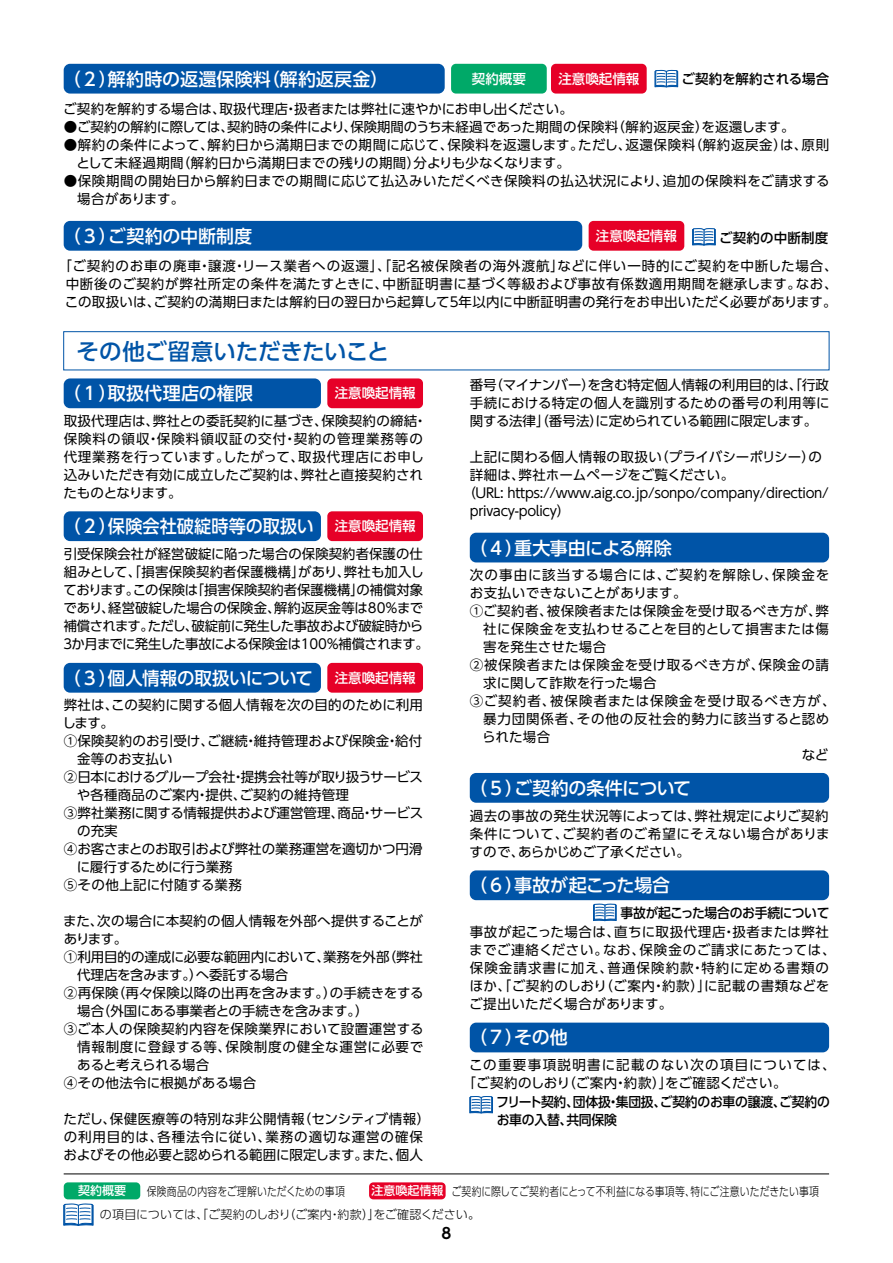
<style>
.page{position:relative;width:893px;height:1263px;background:#fff}
.page>*{position:absolute;margin:0;border:0;box-sizing:border-box;transform-origin:0 0}
.t1{font:500 22.5px "UD Shin Go Pro";color:#0054a7}
.t2{font:500 18px "UD Shin Go Pro";color:#fff}
.t3{font:500 18px "UD Shin Go Pro";letter-spacing:-.025em;color:#fff}
.t4{font:700 15px "UD Shin Go Pro De";color:#000}
.t5{font:13.5px/18px "UD Shin Go Pro";letter-spacing:.015em;color:#000}
.t6{font:13.5px/18px "UD Shin Go Pro";letter-spacing:.035em;color:#000;text-align:center}
.t7{font:13.5px/18px "UD Shin Go Pro";letter-spacing:-.01em;color:#000}
.t8{font:13.5px/18px "UD Shin Go Pro";letter-spacing:.045em;color:#000}
.t9{font:13.5px "UD Shin Go Pro";letter-spacing:-.02em;color:#000}
.t10{font:13.5px "UD Shin Go Pro";letter-spacing:-.005em;color:#000}
.t11{font:500 13.5px/18px "UD Shin Go Pro";letter-spacing:-.02em;color:#000;scale:.95 1}
.t12{font:13.5px "UD Shin Go Pro";letter-spacing:-.015em;color:#000}
.t13{font:13.5px/18px "UD Shin Go Pro";letter-spacing:.07em;color:#000}
.t14{font:13.5px "UD Shin Go Pro";letter-spacing:-.03em;color:#000}
.t15{font:500 13.5px "UD Shin Go Pro";color:#fff}
.t16{font:13.5px "UD Shin Go Pro";letter-spacing:.075em;color:#000}
.t17{font:13.5px "UD Shin Go Pro";letter-spacing:.04em;color:#000}
.t18{font:13.5px "UD Shin Go Pro";letter-spacing:.065em;color:#000}
.t19{font:13.5px "UD Shin Go Pro";letter-spacing:.06em;color:#000}
.t20{font:13.5px "UD Shin Go Pro";letter-spacing:.055em;color:#000}
.t21{font:500 13.5px "UD Shin Go Pro";letter-spacing:-.02em;color:#000}
.t22{font:500 13.5px "UD Shin Go Pro";letter-spacing:.01em;color:#000}
.t23{font:300 12px/23.4px "UD Shin Go Pro";letter-spacing:.01em;color:#000;scale:.82 1}
.t24{font:300 12px "UD Shin Go Pro";letter-spacing:.03em;color:#000;scale:.82 1}
.t25{font:500 12px "UD Shin Go Pro";color:#fff}
.s1{font-weight:500;color:#fff}
</style>
<div class="page">
<div style="left:64px;top:221px;width:518px;height:30px;background:#0054a7;border-radius:6px"></div>
<div style="left:589px;top:221px;width:95px;height:30px;background:#e60027;border-radius:5px"></div>
<div style="left:63px;top:331px;width:766px;height:39px;border:1px solid #0054a7"></div>
<div style="left:64px;top:378px;width:257px;height:30px;background:#0054a7;border-radius:6px"></div>
<div style="left:64px;top:511px;width:257px;height:30px;background:#0054a7;border-radius:6px"></div>
<div style="left:64px;top:663px;width:257px;height:30px;background:#0054a7;border-radius:6px"></div>
<div style="left:470px;top:533px;width:359px;height:29px;background:#0054a7;border-radius:6px"></div>
<div style="left:327px;top:378px;width:96px;height:30px;background:#e60027;border-radius:5px"></div>
<div style="left:327px;top:511px;width:96px;height:30px;background:#e60027;border-radius:5px"></div>
<div style="left:327px;top:663px;width:96px;height:30px;background:#e60027;border-radius:5px"></div>
<div style="left:64px;top:64px;width:381px;height:30px;background:#0054a7;border-radius:6px"></div>
<div style="left:551px;top:64px;width:96px;height:30px;background:#e60027;border-radius:5px"></div>
<svg style="left:655px;top:70px;width:23px;height:18px"></svg>
<svg style="left:692px;top:228px;width:24px;height:18px"></svg>
<div style="left:451px;top:64px;width:96px;height:30px;background:#00a968;border-radius:5px"></div>
<div style="left:470px;top:773px;width:359px;height:30px;background:#0054a7;border-radius:6px"></div>
<div style="left:470px;top:1022px;width:359px;height:30px;background:#0054a7;border-radius:6px"></div>
<div style="left:470px;top:870px;width:359px;height:30px;background:#0054a7;border-radius:6px"></div>
<svg style="left:593px;top:903px;width:24px;height:19px"></svg>
<svg style="left:469px;top:1096px;width:24px;height:18px"></svg>
<hr style="left:64px;top:1174px;width:765px;height:1px;background:#000">
<div style="left:64px;top:1182px;width:76px;height:17px;background:#00a968;border-radius:4px"></div>
<div style="left:369px;top:1182px;width:77px;height:17px;background:#e60027;border-radius:4px"></div>
<svg style="left:63px;top:1203px;width:31px;height:23px"></svg>
<h2 class="t2" style="left:63px;top:64px;width:327px">（２）解約時の返還保険料（解約返戻金）</h2>
<p class="t15" style="left:558px;top:67px;width:82px">注意喚起情報</p>
<p class="t21" style="left:681px;top:68px;width:149px">ご契約を解約される場合</p>
<p class="t15" style="left:472px;top:67px;width:55px">契約概要</p>
<p class="t10" style="left:63px;top:98px;width:511px">ご契約を解約する場合は、取扱代理店・扱者または弊社に速やかにお申し出ください。</p>
<p class="t5" style="left:64px;top:117px;width:732px">●ご契約の解約に際しては、契約時の条件により、保険期間のうち未経過であった期間の保険料（解約返戻金）を返還します。</p>
<p class="t5" style="left:76px;top:135px;width:754px;text-indent:-13px">●解約の条件によって、解約日から満期日までの期間に応じて、保険料を返還します。ただし、返還保険料（解約返戻金）は、原則として未経過期間（解約日から満期日までの残りの期間）分よりも少なくなります。</p>
<p class="t5" style="left:77px;top:171px;width:754px;text-indent:-14px">●保険期間の開始日から解約日までの期間に応じて払込みいただくべき保険料の払込状況により、追加の保険料をご請求する場合があります。</p>
<h2 class="t2" style="left:63px;top:221px;width:191px">（３）ご契約の中断制度</h2>
<p class="t6" style="left:58px;top:257px;width:781px">「ご契約のお車の廃車・譲渡・リース業者への返還」、「記名被保険者の海外渡航」などに伴い一時的にご契約を中断した場合、中断後のご契約が弊社所定の条件を満たすときに、中断証明書に基づく等級および事故有係数適用期間を継承します。なお、この取扱いは、ご契約の満期日または解約日の翌日から起算して５年以内に中断証明書の発行をお申出いただく必要があります。</p>
<p class="t15" style="left:596px;top:225px;width:82px">注意喚起情報</p>
<p class="t22" style="left:719px;top:226px;width:111px">ご契約の中断制度</p>
<h1 class="t1" style="left:76px;top:333px;width:315px">その他ご留意いただきたいこと</h1>
<h2 class="t2" style="left:63px;top:379px;width:192px">（１）取扱代理店の権限</h2>
<p class="t15" style="left:335px;top:382px;width:83px">注意喚起情報</p>
<p class="t5" style="left:63px;top:411px;width:365px">取扱代理店は、弊社との委託契約に基づき、保険契約の締結・保険料の領収・保険料領収証の交付・契約の管理業務等の代理業務を行っています。したがって、取扱代理店にお申し込みいただき有効に成立したご契約は、弊社と直接契約されたものとなります。</p>
<h2 class="t2" style="left:63px;top:512px;width:252px">（２）保険会社破綻時等の取扱い</h2>
<p class="t15" style="left:335px;top:515px;width:83px">注意喚起情報</p>
<p class="t7" style="left:61px;top:544px;width:369px">引受保険会社が経営破綻に陥った場合の保険契約者保護の仕組みとして、「損害保険契約者保護機構」があり、弊社も加入しております。この保険は「損害保険契約者保護機構」の補償対象であり、経営破綻した場合の保険金、解約返戻金等は80％まで補償されます。ただし、破綻前に発生した事故および破綻時から３か月までに発生した事故による保険金は100％補償されます。</p>
<h2 class="t3" style="left:63px;top:663px;width:251px">（３）個人情報の取扱いについて</h2>
<p class="t15" style="left:335px;top:667px;width:83px">注意喚起情報</p>
<p class="t5" style="left:64px;top:696px;width:361px">弊社は、この契約に関する個人情報を次の目的のために利用</p>
<p class="t5" style="left:62px;top:714px;width:53px">します。</p>
<p class="t5" style="left:64px;top:732px;width:360px">①保険契約のお引受け、ご継続・維持管理および保険金・給付</p>
<p class="t5" style="left:77px;top:750px;width:97px">金等のお支払い</p>
<p class="t12" style="left:64px;top:766px;width:361px">②日本におけるグループ会社・提携会社等が取り扱うサービス</p>
<p class="t5" style="left:77px;top:786px;width:274px">や各種商品のご案内・提供、ご契約の維持管理</p>
<p class="t5" style="left:64px;top:804px;width:361px">③弊社業務に関する情報提供および運営管理、商品・サービス</p>
<p class="t5" style="left:77px;top:822px;width:42px">の充実</p>
<p class="t10" style="left:64px;top:838px;width:360px">④お客さまとのお取引および弊社の業務運営を適切かつ円滑</p>
<p class="t14" style="left:77px;top:856px;width:158px">に履行するために行う業務</p>
<p class="t5" style="left:64px;top:876px;width:180px">⑤その他上記に付随する業務</p>
<p class="t5" style="left:63px;top:912px;width:361px">また、次の場合に本契約の個人情報を外部へ提供することが</p>
<p class="t5" style="left:64px;top:930px;width:65px">あります。</p>
<p class="t12" style="left:64px;top:946px;width:361px">①利用目的の達成に必要な範囲内において、業務を外部（弊社</p>
<p class="t9" style="left:77px;top:964px;width:213px">代理店を含みます。）へ委託する場合</p>
<p class="t5" style="left:64px;top:984px;width:361px">②再保険（再々保険以降の出再を含みます。）の手続きをする</p>
<p class="t14" style="left:77px;top:1000px;width:293px">場合（外国にある事業者との手続きを含みます。）</p>
<p class="t6" style="left:64px;top:1020px;width:361px">③ご本人の保険契約内容を保険業界において設置運営する</p>
<p class="t20" style="left:77px;top:1036px;width:348px">情報制度に登録する等、保険制度の健全な運営に必要で</p>
<p class="t9" style="left:77px;top:1054px;width:134px">あると考えられる場合</p>
<p class="t5" style="left:64px;top:1074px;width:194px">④その他法令に根拠がある場合</p>
<p class="t6" style="left:63px;top:1110px;width:368px;text-align:left">ただし、保健医療等の特別な非公開情報（センシティブ情報）の利用目的は、各種法令に従い、業務の適切な運営の確保およびその他必要と認められる範囲に限定します。また、個人</p>
<p class="t5" style="left:470px;top:376px;width:361px;text-align:justify">番号（マイナンバー）を含む特定個人情報の利用目的は、「行政手続における特定の個人を識別するための番号の利用等に関する法律」（番号法）に定められている範囲に限定します。</p>
<p class="t5" style="left:470px;top:448px;width:354px">上記に関わる個人情報の取扱い（プライバシーポリシー）の</p>
<p class="t5" style="left:470px;top:466px;width:266px">詳細は、弊社ホームページをご覧ください。</p>
<p class="t9" style="left:463px;top:482px;width:368px">（URL: https://www.aig.co.jp/sonpo/company/direction/</p>
<p class="t9" style="left:470px;top:500px;width:102px">privacy-policy）</p>
<h2 class="t3" style="left:469px;top:533px;width:204px">（４）重大事由による解除</h2>
<p class="t16" style="left:470px;top:564px;width:361px">次の事由に該当する場合には、ご契約を解除し、保険金を</p>
<p class="t5" style="left:470px;top:584px;width:218px">お支払いできないことがあります。</p>
<p class="t5" style="left:470px;top:602px;width:361px">①ご契約者、被保険者または保険金を受け取るべき方が、弊</p>
<p class="t6" style="left:483px;top:620px;width:347px">社に保険金を支払わせることを目的として損害または傷</p>
<p class="t5" style="left:483px;top:638px;width:125px">害を発生させた場合</p>
<p class="t17" style="left:470px;top:654px;width:361px">②被保険者または保険金を受け取るべき方が、保険金の請</p>
<p class="t5" style="left:483px;top:674px;width:175px">求に関して詐欺を行った場合</p>
<p class="t18" style="left:470px;top:690px;width:367px">③ご契約者、被保険者または保険金を受け取るべき方が、</p>
<p class="t19" style="left:483px;top:708px;width:348px">暴力団関係者、その他の反社会的勢力に該当すると認め</p>
<h2 class="t2" style="left:469px;top:773px;width:224px">（５）ご契約の条件について</h2>
<p class="t5" style="left:470px;top:806px;width:361px;text-align:justify">過去の事故の発生状況等によっては、弊社規定によりご契約条件について、ご契約者のご希望にそえない場合がありますので、あらかじめご了承ください。</p>
<h2 class="t2" style="left:469px;top:871px;width:203px">（６）事故が起こった場合</h2>
<p class="t11" style="left:620px;top:903px;width:221px">事故が起こった場合のお手続について</p>
<p class="t8" style="left:469px;top:922px;width:368px">事故が起こった場合は、直ちに取扱代理店・扱者または弊社までご連絡ください。なお、保険金のご請求にあたっては、保険金請求書に加え、普通保険約款・特約に定める書類のほか、「ご契約のしおり（ご案内・約款）」に記載の書類などをご提出いただく場合があります。</p>
<h2 class="t2" style="left:469px;top:1023px;width:100px">（７）その他</h2>
<p class="t13" style="left:463px;top:1056px;width:375px;text-indent:6px">この重要事項説明書に記載のない次の項目については、「ご契約のしおり（ご案内・約款）」をご確認ください。</p>
<p class="t11" style="left:496px;top:1092px;width:353px">フリート契約、団体扱・集団扱、ご契約のお車の譲渡、ご契約のお車の入替、共同保険</p>
<p class="t25" style="left:78px;top:1181px;width:49px">契約概要</p>
<p class="t24" style="left:147px;top:1181px;width:243px">保険商品の内容をご理解いただくための事項</p>
<p class="t23" style="left:100px;top:1179px;width:879px;text-indent:272px"><span class="s1">注意喚起情報</span> ご契約に際してご契約者にとって不利益になる事項等、特にご注意いただきたい事項の項目については、「ご契約のしおり（ご案内・約款）」をご確認ください。</p>
<p class="t4" style="left:441px;top:1221px;width:11px">8</p>
</div>
